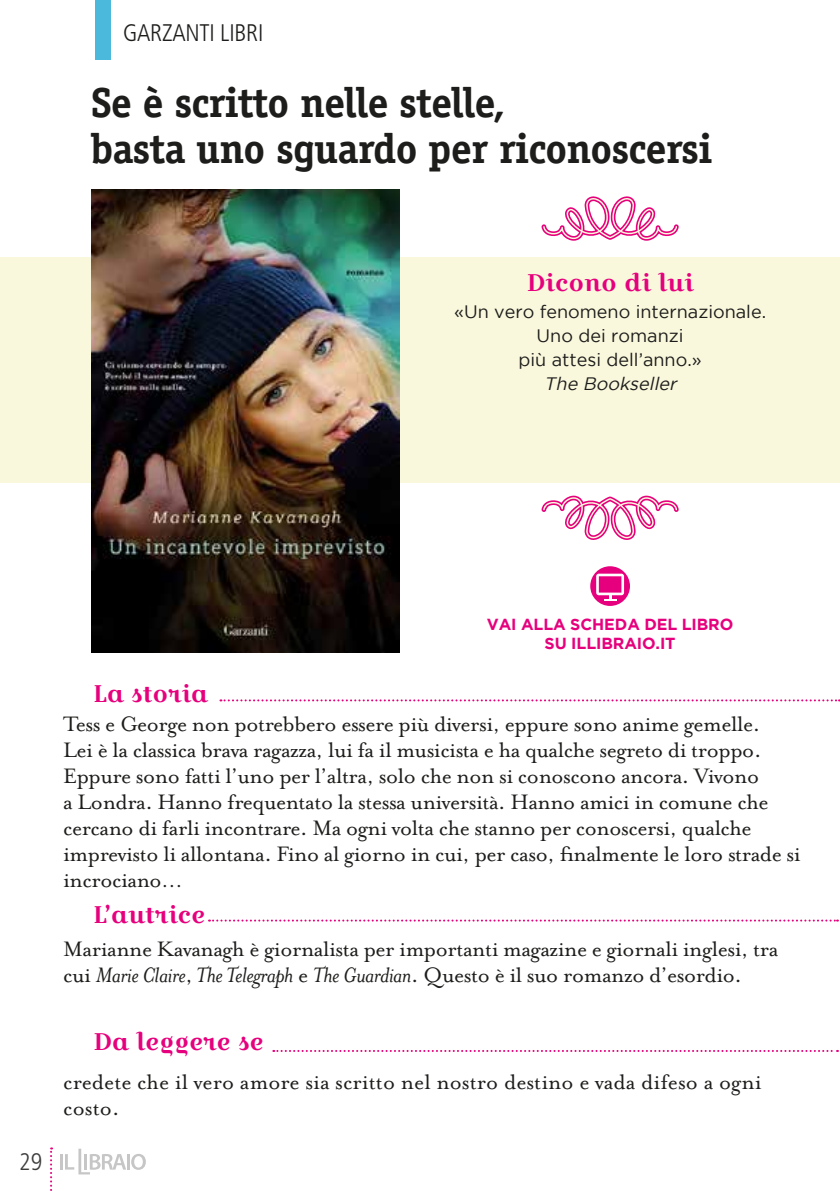
<style>
.page{position:relative;width:840px;height:1191px;background:#fff}
.page>*{position:absolute;margin:0;border:0;box-sizing:border-box;transform-origin:0 0}
.t1{font:700 42px/46px "Officina Serif";letter-spacing:-.02em;color:#1d1d1b}
.t2{font:24px/26px "Mrs Eaves Roman";letter-spacing:-.02em;color:#1d1d1b}
.t3{font:24px/26px "Mrs Eaves Roman";color:#1d1d1b}
.t4{font:24px "Croissant One";color:#e6007d}
.t5{font:300 condensed 24px "Frutiger";letter-spacing:-.01em;color:#1d1d1b}
.t6{font:300 condensed 24px "Frutiger";color:#3c3c3b}
.t7{font:18px/24px "Gotham";color:#1d1d1b;text-align:center}
.t8{font:italic 18px "Gotham";color:#1d1d1b}
.t9{font:700 16px/19.2px "Gotham";letter-spacing:-.005em;color:#e6007d;text-align:center}
.s1{font-family:"Mrs Eaves";font-style:italic}
</style>
<div class="page">
<svg style="left:60px;top:1148px;width:86px;height:26px"></svg>
<svg style="left:50px;top:1147px;width:2px;height:44px"></svg>
<div style="left:95px;top:0;width:15px;height:60px;background:#4bb9dc"></div>
<div style="left:0;top:257px;width:839px;height:225px;background:#f9f7dc"></div>
<img style="left:91px;top:190px;width:308px;height:462px">
<svg style="left:590px;top:566px;width:39px;height:40px"></svg>
<svg style="left:596px;top:573px;width:27px;height:27px"></svg>
<svg style="left:273px;top:1050px;width:564px;height:2px"></svg>
<svg style="left:209px;top:919px;width:628px;height:2px"></svg>
<svg style="left:541px;top:196px;width:138px;height:45px"></svg>
<svg style="left:541px;top:495px;width:138px;height:45px"></svg>
<svg style="left:220px;top:699px;width:619px;height:2px"></svg>
<p class="t5" style="left:123px;top:19px;width:141px">GARZANTI LIBRI</p>
<h1 class="t1" style="left:91px;top:79px;width:623px">Se è scritto nelle stelle,<br>basta uno sguardo per riconoscersi</h1>
<p class="t4" style="left:526px;top:265px;width:169px">Dicono di lui</p>
<p class="t7" style="left:454px;top:299px;width:313px">«Un vero fenomeno internazionale.<br>Uno dei romanzi<br>più attesi dell’anno.»</p>
<p class="t8" style="left:543px;top:374px;width:138px">The Bookseller</p>
<p class="t6" style="left:19px;top:1147px;width:25px">29</p>
<p class="t4" style="left:93px;top:676px;width:116px">La storia</p>
<p class="t9" style="left:486px;top:614px;width:248px">VAI ALLA SCHEDA DEL LIBRO<br>SU ILLIBRAIO.IT</p>
<p class="t2" style="left:63px;top:711px;width:738px">Tess e George non potrebbero essere più diversi, eppure sono anime gemelle.<br>Lei è la classica brava ragazza, lui fa il musicista e ha qualche segreto di troppo.<br>Eppure sono fatti l’uno per l’altra, solo che non si conoscono ancora. Vivono<br>a Londra. Hanno frequentato la stessa università. Hanno amici in comune che cercano di farli incontrare. Ma ogni volta che stanno per conoscersi, qualche imprevisto li allontana. Fino al giorno in cui, per caso, finalmente le loro strade si incrociano…</p>
<p class="t4" style="left:93px;top:897px;width:114px">L’autrice</p>
<p class="t2" style="left:63px;top:936px;width:716px">Marianne Kavanagh è giornalista per importanti magazine e giornali inglesi, tra cui <span class="s1">Marie Claire</span>, <span class="s1">The Telegraph</span> e <span class="s1">The Guardian</span>. Questo è il suo romanzo d’esordio.</p>
<p class="t4" style="left:93px;top:1024px;width:172px">Da leggere se</p>
<p class="t3" style="left:63px;top:1069px;width:699px">credete che il vero amore sia scritto nel nostro destino e vada difeso a ogni costo.</p>
</div>
